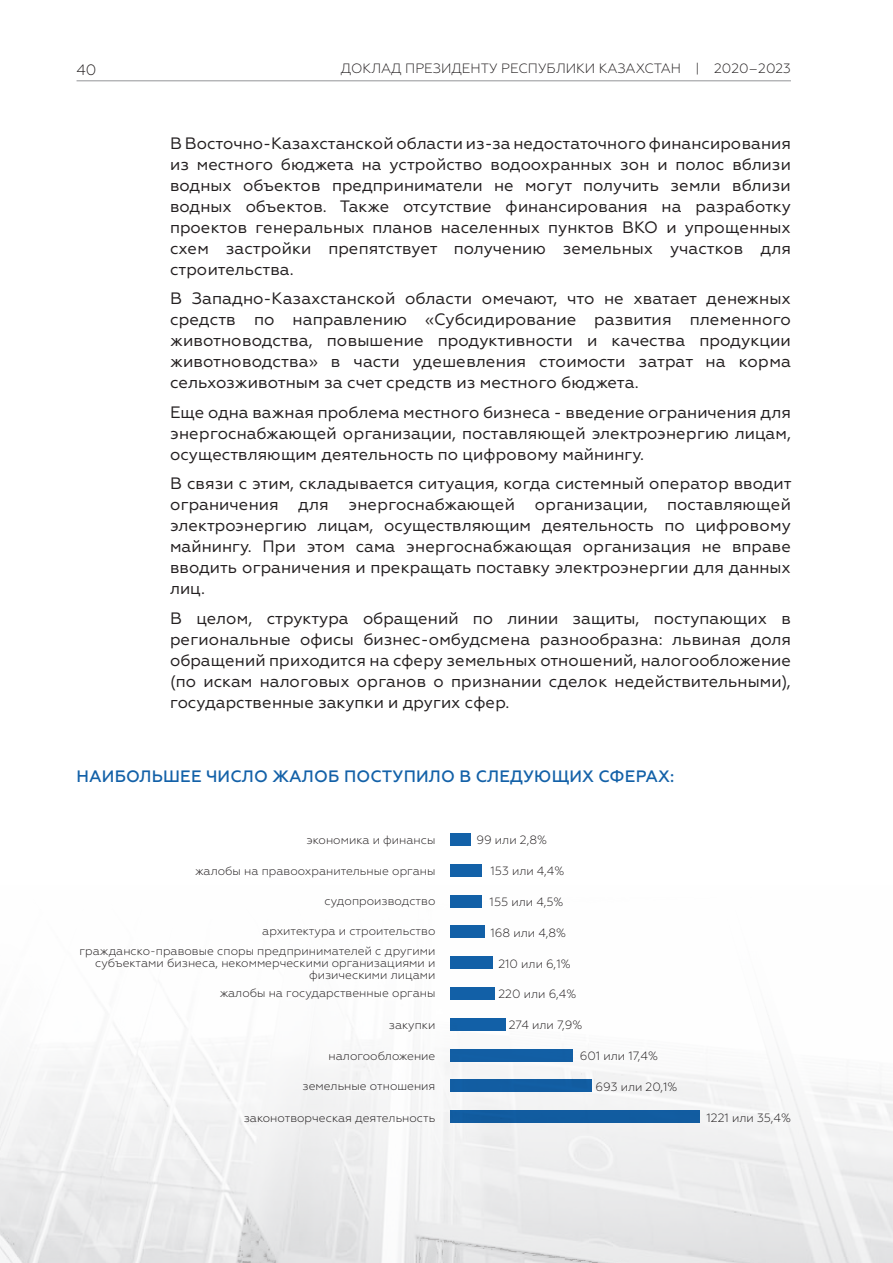
<style>
.page{position:relative;width:893px;height:1263px;background:#fff}
.page>*{position:absolute;margin:0;border:0;box-sizing:border-box;transform-origin:0 0}
.t1{font:16.5px/21px "Geometria";color:#231f20;text-align:justify}
.t2{font:500 16.5px "Geometria";letter-spacing:.01em;color:#1361a8}
.t3{font:300 15px "Geometria";color:#231f20}
.t4{font:300 13.5px "Geometria";color:#231f20}
.t5{font:300 12px/12px "Geometria";color:#231f20;text-align:right}
</style>
<div class="page">
<hr style="left:77px;top:80px;width:714px;height:1px;background:#939598">
<img style="left:0;top:833px;width:893px;height:430px">
<p class="t3" style="left:77px;top:61px;width:22px">40</p>
<p class="t4" style="left:341px;top:61px;width:452px">ДОКЛАД ПРЕЗИДЕНТУ РЕСПУБЛИКИ КАЗАХСТАН | 2020–2023</p>
<p class="t1" style="left:170px;top:133px;width:622px">В Восточно-Казахстанской области из-за недостаточного финансирования из местного бюджета на устройство водоохранных зон и полос вблизи водных объектов предприниматели не могут получить земли вблизи водных объектов. Также отсутствие финансирования на разработку проектов генеральных планов населенных пунктов ВКО и упрощенных схем застройки препятствует получению земельных участков для строительства.</p>
<p class="t1" style="left:170px;top:288px;width:622px">В Западно-Казахстанской области омечают, что не хватает денежных средств по направлению «Субсидирование развития племенного животноводства, повышение продуктивности и качества продукции животноводства» в части удешевления стоимости затрат на корма сельхозживотным за счет средств из местного бюджета.</p>
<p class="t1" style="left:170px;top:402px;width:622px">Еще одна важная проблема местного бизнеса - введение ограничения для энергоснабжающей организации, поставляющей электроэнергию лицам, осуществляющим деятельность по цифровому майнингу.</p>
<p class="t1" style="left:170px;top:473px;width:623px">В связи с этим, складывается ситуация, когда системный оператор вводит ограничения для энергоснабжающей организации, поставляющей электроэнергию лицам, осуществляющим деятельность по цифровому майнингу. При этом сама энергоснабжающая организация не вправе вводить ограничения и прекращать поставку электроэнергии для данных лиц.</p>
<p class="t1" style="left:170px;top:608px;width:622px">В целом, структура обращений по линии защиты, поступающих в региональные офисы бизнес-омбудсмена разнообразна: львиная доля обращений приходится на сферу земельных отношений, налогообложение (по искам налоговых органов о признании сделок недействительными), государственные закупки и других сфер.</p>
<p class="t2" style="left:76px;top:767px;width:599px">НАИБОЛЬШЕЕ ЧИСЛО ЖАЛОБ ПОСТУПИЛО В СЛЕДУЮЩИХ СФЕРАХ:</p>
<p class="t5" style="left:306px;top:834px;width:130px">экономика и финансы</p>
<p class="t5" style="left:476px;top:834px;width:72px">99 или 2,8%</p>
<p class="t5" style="left:195px;top:864px;width:242px">жалобы на правоохранительные органы</p>
<p class="t5" style="left:490px;top:865px;width:75px">153 или 4,4%</p>
<p class="t5" style="left:325px;top:895px;width:112px">судопроизводство</p>
<p class="t5" style="left:490px;top:896px;width:75px">155 или 4,5%</p>
<p class="t5" style="left:262px;top:925px;width:175px">архитектура и строительство</p>
<p class="t5" style="left:490px;top:926px;width:77px">168 или 4,8%</p>
<p class="t5" style="left:80px;top:945px;width:357px">гражданско-правовые споры предпринимателей с другими субъектами бизнеса, некоммерческими организациями и физическими лицами</p>
<p class="t5" style="left:498px;top:957px;width:74px">210 или 6,1%</p>
<p class="t5" style="left:220px;top:987px;width:217px">жалобы на государственные органы</p>
<p class="t5" style="left:498px;top:988px;width:79px">220 или 6,4%</p>
<p class="t5" style="left:389px;top:1018px;width:48px">закупки</p>
<p class="t5" style="left:509px;top:1019px;width:75px">274 или 7,9%</p>
<p class="t5" style="left:329px;top:1049px;width:108px">налогообложение</p>
<p class="t5" style="left:580px;top:1050px;width:80px">601 или 17,4%</p>
<p class="t5" style="left:303px;top:1080px;width:134px">земельные отношения</p>
<p class="t5" style="left:595px;top:1081px;width:83px">693 или 20,1%</p>
<p class="t5" style="left:244px;top:1111px;width:193px">законотворческая деятельность</p>
<p class="t5" style="left:706px;top:1111px;width:86px">1221 или 35,4%</p>
</div>
